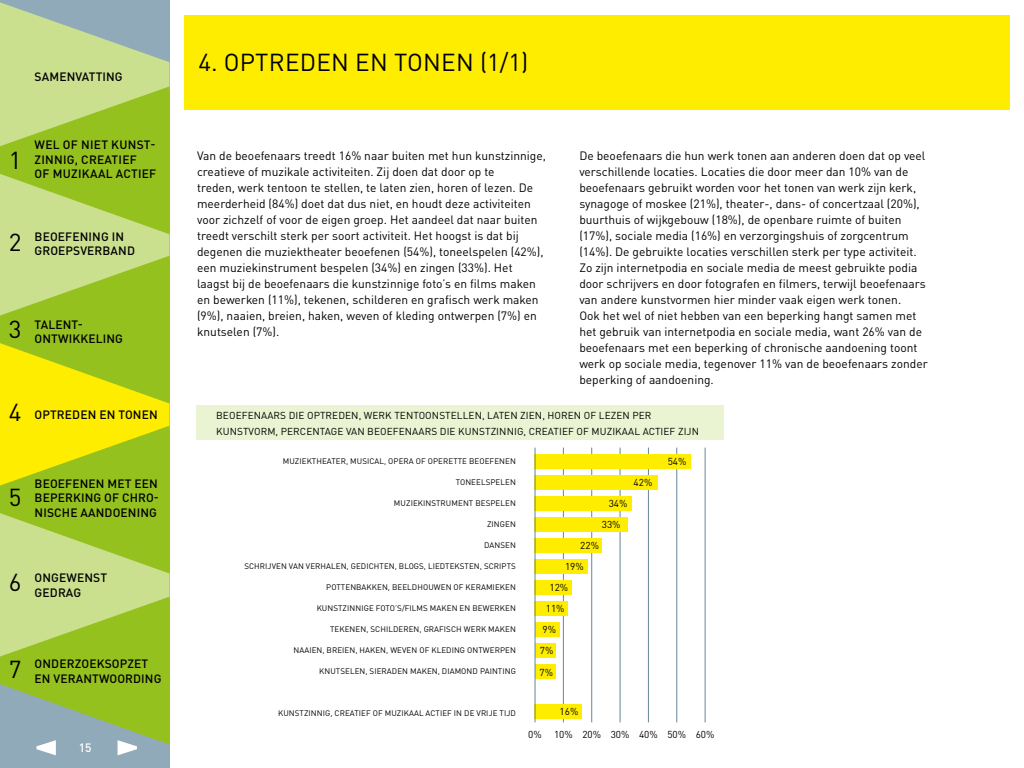
<style>
.page{position:relative;width:1024px;height:768px;background:#fff}
.page>*{position:absolute;margin:0;border:0;box-sizing:border-box;transform-origin:0 0}
.kop{font:24.3px "DINOT";letter-spacing:.01em;color:#000}
.plat{font:12px/16px "DINOT";color:#000}
.t1{font:500 12px/14.4px "DINOT";letter-spacing:.01em;color:#000;text-align:justify}
.t2{font:500 12px "DINOT";color:#fff}
.t3{font:10px "DINOT";letter-spacing:.01em;color:#000}
.grafiek_voor{font:8px "DINOT";letter-spacing:.01em;color:#000}
</style>
<div class="page">
<div style="left:184px;top:15px;width:826px;height:95px;background:#ffed00"></div>
<div style="left:197px;top:405px;width:527px;height:34px;background:#eaf3d2"></div>
<hr style="left:563px;top:448px;width:1px;height:274px;background:#648798">
<hr style="left:591px;top:448px;width:1px;height:274px;background:#648798">
<hr style="left:620px;top:448px;width:1px;height:274px;background:#648798">
<hr style="left:648px;top:448px;width:1px;height:274px;background:#648798">
<hr style="left:676px;top:448px;width:1px;height:274px;background:#648798">
<hr style="left:705px;top:448px;width:1px;height:274px;background:#648798">
<div style="left:535px;top:580px;width:37px;height:15px;background:#ffed00"></div>
<div style="left:535px;top:559px;width:53px;height:15px;background:#ffed00"></div>
<div style="left:535px;top:538px;width:67px;height:15px;background:#ffed00"></div>
<div style="left:535px;top:517px;width:93px;height:15px;background:#ffed00"></div>
<div style="left:535px;top:496px;width:97px;height:15px;background:#ffed00"></div>
<div style="left:535px;top:475px;width:123px;height:15px;background:#ffed00"></div>
<div style="left:535px;top:454px;width:156px;height:15px;background:#ffed00"></div>
<div style="left:535px;top:601px;width:33px;height:15px;background:#ffed00"></div>
<div style="left:535px;top:622px;width:25px;height:15px;background:#ffed00"></div>
<div style="left:536px;top:643px;width:20px;height:15px;background:#ffed00"></div>
<div style="left:535px;top:664px;width:21px;height:15px;background:#ffed00"></div>
<div style="left:535px;top:704px;width:47px;height:15px;background:#ffed00"></div>
<hr style="left:535px;top:448px;width:1px;height:274px;background:#648798">
<svg style="left:0;top:2px;width:170px;height:753px;background:#b1ce4f"></svg>
<p class="t1" style="left:35px;top:69px;width:90px">SAMENVATTING</p>
<p class="kop" style="left:9px;top:145px;width:14px">1</p>
<p class="t1" style="left:35px;top:137px;width:122px">WEL OF NIET KUNST-</p>
<p class="t1" style="left:35px;top:152px;width:104px">ZINNIG, CREATIEF</p>
<p class="t1" style="left:35px;top:166px;width:123px">OF MUZIKAAL ACTIEF</p>
<p class="kop" style="left:9px;top:227px;width:14px">2</p>
<p class="t1" style="left:35px;top:229px;width:91px">BEOEFENING IN</p>
<p class="t1" style="left:35px;top:243px;width:102px">GROEPSVERBAND</p>
<p class="kop" style="left:9px;top:314px;width:14px">3</p>
<p class="t1" style="left:35px;top:317px;width:50px">TALENT-</p>
<p class="t1" style="left:35px;top:331px;width:90px">ONTWIKKELING</p>
<p class="kop" style="left:9px;top:397px;width:14px">4</p>
<p class="t1" style="left:35px;top:407px;width:125px">OPTREDEN EN TONEN</p>
<p class="kop" style="left:9px;top:482px;width:14px">5</p>
<p class="t1" style="left:35px;top:476px;width:126px">BEOEFENEN MET EEN BEPERKING OF CHRO-NISCHE AANDOENING</p>
<p class="kop" style="left:9px;top:567px;width:14px">6</p>
<p class="t1" style="left:35px;top:571px;width:74px">ONGEWENST</p>
<p class="t1" style="left:35px;top:585px;width:48px">GEDRAG</p>
<p class="kop" style="left:9px;top:654px;width:14px">7</p>
<p class="t1" style="left:35px;top:656px;width:115px">ONDERZOEKSOPZET</p>
<p class="t1" style="left:35px;top:671px;width:128px">EN VERANTWOORDING</p>
<p class="t2" style="left:71px;top:740px;width:14px">15</p>
<p class="t2" style="left:79px;top:740px;width:14px">15</p>
<h1 class="kop" style="left:198px;top:47px;width:332px">4. OPTREDEN EN TONEN (1/1)</h1>
<p class="plat" style="left:197px;top:147px;width:350px">Van de beoefenaars treedt 16% naar buiten met hun kunstzinnige, creatieve of muzikale activiteiten. Zij doen dat door op te<br>treden, werk tentoon te stellen, te laten zien, horen of lezen. De meerderheid (84%) doet dat dus niet, en houdt deze activiteiten voor zichzelf of voor de eigen groep. Het aandeel dat naar buiten treedt verschilt sterk per soort activiteit. Het hoogst is dat bij degenen die muziektheater beoefenen (54%), toneelspelen (42%), een muziekinstrument bespelen (34%) en zingen (33%). Het laagst bij de beoefenaars die kunstzinnige foto’s en films maken en bewerken (11%), tekenen, schilderen en grafisch werk maken (9%), naaien, breien, haken, weven of kleding ontwerpen (7%) en knutselen (7%).</p>
<p class="plat" style="left:579px;top:147px;width:350px">De beoefenaars die hun werk tonen aan anderen doen dat op veel verschillende locaties. Locaties die door meer dan 10% van de beoefenaars gebruikt worden voor het tonen van werk zijn kerk, synagoge of moskee (21%), theater-, dans- of concertzaal (20%), buurthuis of wijkgebouw (18%), de openbare ruimte of buiten (17%), sociale media (16%) en verzorgingshuis of zorgcentrum (14%). De gebruikte locaties verschillen sterk per type activiteit.<br>Zo zijn internetpodia en sociale media de meest gebruikte podia door schrijvers en door fotografen en filmers, terwijl beoefenaars van andere kunstvormen hier minder vaak eigen werk tonen.<br>Ook het wel of niet hebben van een beperking hangt samen met het gebruik van internetpodia en sociale media, want 26% van de beoefenaars met een beperking of chronische aandoening toont werk op sociale media, tegenover 11% van de beoefenaars zonder beperking of aandoening.</p>
<p class="t3" style="left:216px;top:409px;width:437px">BEOEFENAARS DIE OPTREDEN, WERK TENTOONSTELLEN, LATEN ZIEN, HOREN OF LEZEN PER</p>
<p class="t3" style="left:216px;top:425px;width:484px">KUNSTVORM, PERCENTAGE VAN BEOEFENAARS DIE KUNSTZINNIG, CREATIEF OF MUZIKAAL ACTIEF ZIJN</p>
<p class="grafiek_voor" style="left:283px;top:456px;width:235px">MUZIEKTHEATER, MUSICAL, OPERA OF OPERETTE BEOEFENEN</p>
<p class="grafiek_voor" style="left:456px;top:477px;width:62px">TONEELSPELEN</p>
<p class="grafiek_voor" style="left:394px;top:498px;width:123px">MUZIEKINSTRUMENT BESPELEN</p>
<p class="grafiek_voor" style="left:487px;top:519px;width:30px">ZINGEN</p>
<p class="grafiek_voor" style="left:484px;top:540px;width:33px">DANSEN</p>
<p class="grafiek_voor" style="left:244px;top:561px;width:273px">SCHRIJVEN VAN VERHALEN, GEDICHTEN, BLOGS, LIEDTEKSTEN, SCRIPTS</p>
<p class="grafiek_voor" style="left:326px;top:582px;width:191px">POTTENBAKKEN, BEELDHOUWEN OF KERAMIEKEN</p>
<p class="grafiek_voor" style="left:317px;top:603px;width:201px">KUNSTZINNIGE FOTO’S/FILMS MAKEN EN BEWERKEN</p>
<p class="grafiek_voor" style="left:330px;top:624px;width:187px">TEKENEN, SCHILDEREN, GRAFISCH WERK MAKEN</p>
<p class="grafiek_voor" style="left:294px;top:645px;width:224px">NAAIEN, BREIEN, HAKEN, WEVEN OF KLEDING ONTWERPEN</p>
<p class="grafiek_voor" style="left:319px;top:666px;width:198px">KNUTSELEN, SIERADEN MAKEN, DIAMOND PAINTING</p>
<p class="grafiek_voor" style="left:278px;top:708px;width:239px">KUNSTZINNIG, CREATIEF OF MUZIKAAL ACTIEF IN DE VRIJE TIJD</p>
<p class="t3" style="left:634px;top:476px;width:20px">42%</p>
<p class="t3" style="left:609px;top:497px;width:20px">34%</p>
<p class="t3" style="left:602px;top:518px;width:20px">33%</p>
<p class="t3" style="left:580px;top:539px;width:20px">22%</p>
<p class="t3" style="left:565px;top:560px;width:20px">19%</p>
<p class="t3" style="left:549px;top:581px;width:20px">12%</p>
<p class="t3" style="left:546px;top:602px;width:20px">11%</p>
<p class="t3" style="left:543px;top:623px;width:15px">9%</p>
<p class="t3" style="left:540px;top:644px;width:15px">7%</p>
<p class="t3" style="left:540px;top:666px;width:15px">7%</p>
<p class="t3" style="left:560px;top:705px;width:20px">16%</p>
<p class="t3" style="left:668px;top:455px;width:20px">54%</p>
<p class="t3" style="left:528px;top:728px;width:15px">0%</p>
<p class="t3" style="left:554px;top:728px;width:20px">10%</p>
<p class="t3" style="left:582px;top:728px;width:20px">20%</p>
<p class="t3" style="left:611px;top:728px;width:20px">30%</p>
<p class="t3" style="left:639px;top:728px;width:20px">40%</p>
<p class="t3" style="left:667px;top:728px;width:20px">50%</p>
<p class="t3" style="left:696px;top:728px;width:20px">60%</p>
</div>
